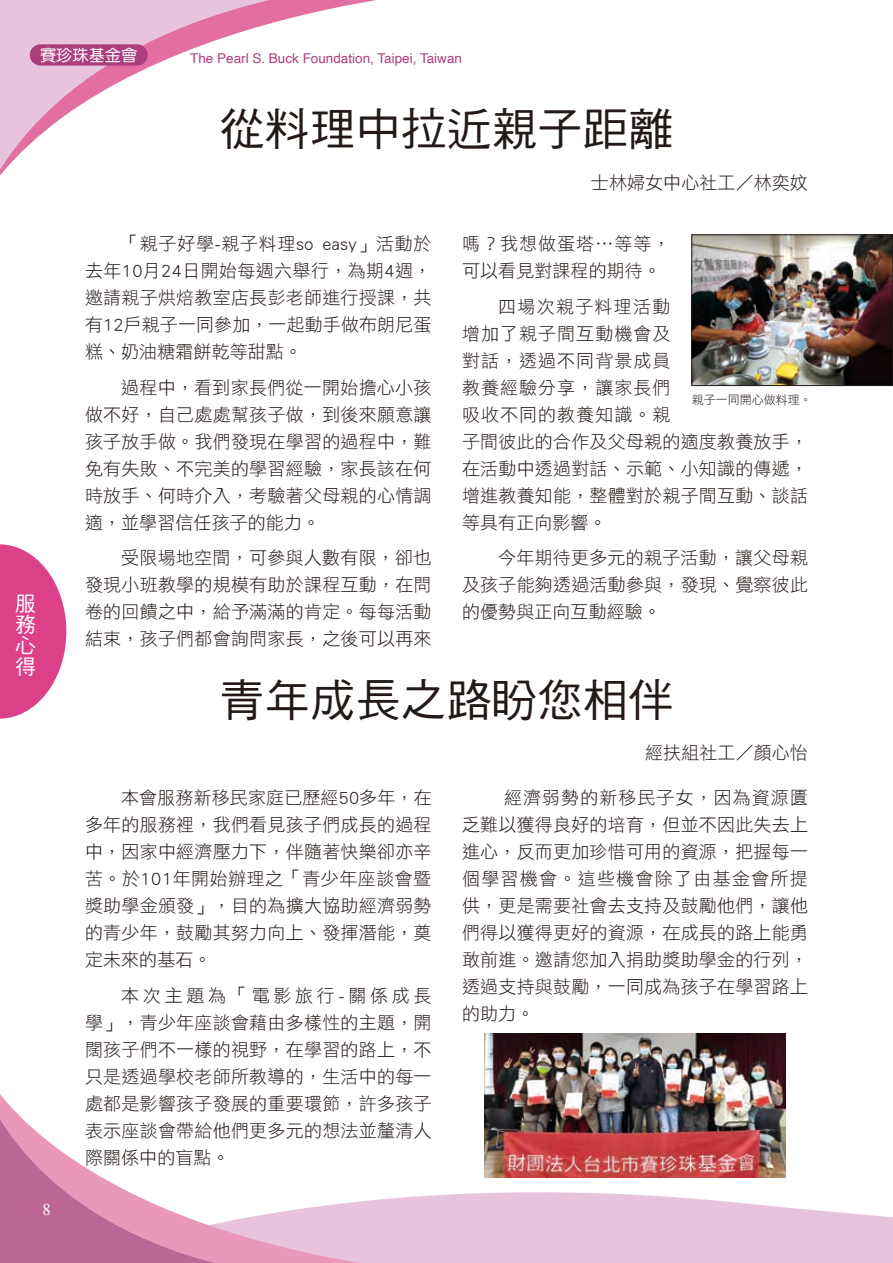
<style>
.page{position:relative;width:893px;height:1263px;background:#fff}
.page>*{position:absolute;margin:0;border:0;box-sizing:border-box;transform-origin:0 0}
.t1{font:45px "DF Hei Std W5";letter-spacing:.01em;color:#231916}
.t2{font:21px/21.1px "DF Hei Std W5";color:#fff;text-align:justify}
.t3{font:18px/27px "DF Li Hei Std W3";letter-spacing:.015em;color:#231916;text-align:justify}
.t4{font:18px "DF Hei Std W3";letter-spacing:.005em;color:#231916}
.t5{font:16.5px "Times New Roman";color:#fff}
.t6{font:16.2px "DF Yuan Std W5";color:#fff}
.t7{font:13.5px "Helvetica";color:#ac3e7e}
.t8{font:12px "DF Hei Std W3";color:#231916}
</style>
<div class="page">
<svg style="left:462px;top:1110px;width:431px;height:153px;fill:#e8c4dc"></svg>
<svg style="left:288px;top:1194px;width:174px;height:69px;background:#eac7dd"></svg>
<svg style="left:0;top:1094px;width:288px;height:169px"></svg>
<svg style="left:0;top:0;width:346px;height:176px"></svg>
<div style="left:30px;top:44px;width:118px;height:22px;background:#ac3e7e;border-radius:11px"></div>
<svg style="left:0;top:544px;width:66px;height:175px"></svg>
<img style="left:694px;top:237px;width:197px;height:147px">
<div style="left:692px;top:235px;width:201px;height:151px;border:1px solid #231916"></div>
<img style="left:485px;top:1033px;width:300px;height:145px">
<p class="t6" style="left:40px;top:46px;width:99px">賽珍珠基金會</p>
<p class="t7" style="left:190px;top:48px;width:273px">The Pearl S. Buck Foundation, Taipei, Taiwan</p>
<p class="t2" style="left:15px;top:592px;width:22px">服務心得</p>
<p class="t5" style="left:43px;top:1199px;width:10px">8</p>
<h1 class="t1" style="left:219px;top:104px;width:456px">從料理中拉近親子距離</h1>
<p class="t4" style="left:591px;top:172px;width:218px">士林婦女中心社工／林奕妏</p>
<p class="t3" style="left:85px;top:230px;width:348px;text-indent:36px">「親子好學-親子料理so easy」活動於去年10月24日開始每週六舉行，為期4週，邀請親子烘焙教室店長彭老師進行授課，共有12戶親子一同參加，一起動手做布朗尼蛋糕、奶油糖霜餅乾等甜點。</p>
<p class="t3" style="left:85px;top:373px;width:348px;text-indent:36px">過程中，看到家長們從一開始擔心小孩做不好，自己處處幫孩子做，到後來願意讓孩子放手做。我們發現在學習的過程中，難免有失敗、不完美的學習經驗，家長該在何時放手、何時介入，考驗著父母親的心情調適，並學習信任孩子的能力。</p>
<p class="t3" style="left:85px;top:544px;width:348px;text-indent:36px">受限場地空間，可參與人數有限，卻也發現小班教學的規模有助於課程互動，在問卷的回饋之中，給予滿滿的肯定。每每活動結束，孩子們都會詢問家長，之後可以再來</p>
<p class="t3" style="left:462px;top:230px;width:210px">嗎？我想做蛋塔…等等，可以看見對課程的期待。</p>
<p class="t3" style="left:462px;top:292px;width:347px;text-align:left;text-indent:36px">四場次親子料理活動<br>增加了親子間互動機會及<br>對話，透過不同背景成員<br>教養經驗分享，讓家長們<br>吸收不同的教養知識。親<br>子間彼此的合作及父母親的適度教養放手，在活動中透過對話、示範、小知識的傳遞，增進教養知能，整體對於親子間互動、談話等具有正向影響。</p>
<p class="t3" style="left:462px;top:544px;width:347px;text-indent:36px">今年期待更多元的親子活動，讓父母親及孩子能夠透過活動參與，發現、覺察彼此的優勢與正向互動經驗。</p>
<p class="t8" style="left:692px;top:393px;width:122px">親子一同開心做料理。</p>
<h1 class="t1" style="left:219px;top:675px;width:456px">青年成長之路盼您相伴</h1>
<p class="t4" style="left:645px;top:743px;width:164px">經扶組社工／顏心怡</p>
<p class="t3" style="left:85px;top:784px;width:348px;text-indent:36px">本會服務新移民家庭已歷經50多年，在多年的服務裡，我們看見孩子們成長的過程中，因家中經濟壓力下，伴隨著快樂卻亦辛苦。於101年開始辦理之「青少年座談會暨獎助學金頒發」，目的為擴大協助經濟弱勢的青少年，鼓勵其努力向上、發揮潛能，奠定未來的基石。</p>
<p class="t3" style="left:85px;top:981px;width:348px;text-indent:36px">本次主題為「電影旅行-關係成長學」，青少年座談會藉由多樣性的主題，開闊孩子們不一樣的視野，在學習的路上，不只是透過學校老師所教導的，生活中的每一處都是影響孩子發展的重要環節，許多孩子表示座談會帶給他們更多元的想法並釐清人際關係中的盲點。</p>
<p class="t3" style="left:462px;top:784px;width:347px;text-indent:42px">經濟弱勢的新移民子女，因為資源匱乏難以獲得良好的培育，但並不因此失去上進心，反而更加珍惜可用的資源，把握每一個學習機會。這些機會除了由基金會所提供，更是需要社會去支持及鼓勵他們，讓他們得以獲得更好的資源，在成長的路上能勇敢前進。邀請您加入捐助獎助學金的行列，透過支持與鼓勵，一同成為孩子在學習路上的助力。</p>
</div>
